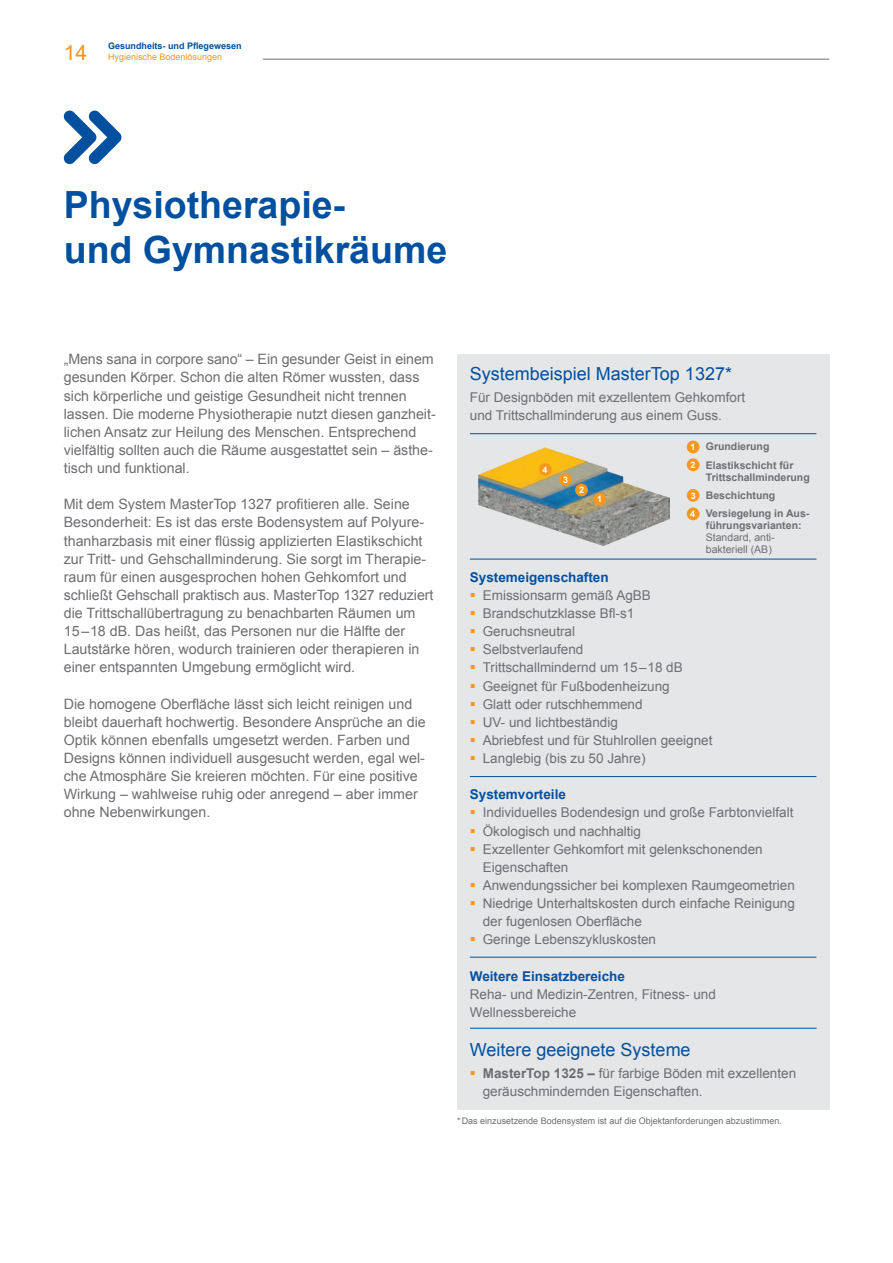
<style>
.page{position:relative;width:893px;height:1263px;background:#fff}
.page>*{position:absolute;margin:0;border:0;box-sizing:border-box;transform-origin:0 0}
.Headline____1__Level{font:700 37.5px/45px "Arial";color:#01509f}
.t1{font:21px "Arial";color:#f7981d}
.Copy____Continuous_T{font:18px "Arial";color:#01509f}
.Copy____Continuous_T-2{font:14.25px/18.1px "Arial";color:#6d6e71}
.Copy____Continuous_T-3{font:13.5px/18.1px "Arial";color:#6d6e71}
.Copy____Continuous_T-4{font:700 13.5px "Arial";color:#01509f}
.Copy____Continuous_T-5{font:700 10.5px/12px "Arial";color:#6d6e71}
.Copy____Continuous_T-6{font:9px "Arial";color:#6d6e71}
.t2{font:700 9px "Arial";color:#01509f}
.t3{font:9px "Arial";color:#f7981d}
.Copy____Continuous_T-7{font:700 9px "Arial";color:#fff}
.s1{color:#f1931f}
.s2{font-weight:400}
.s3{color:#f7981d}
.s4{font-weight:700}
</style>
<div class="page">
<hr style="left:263px;top:59px;width:566px;height:1px;background:#6c6d70">
<div style="left:457px;top:354px;width:372px;height:755px;background:#e5e6e8"></div>
<hr style="left:470px;top:433px;width:346px;height:1px;background:#01509f">
<hr style="left:470px;top:776px;width:346px;height:1px;background:#01509f">
<hr style="left:470px;top:957px;width:346px;height:1px;background:#01509f">
<hr style="left:470px;top:1028px;width:347px;height:1px;background:#01509f">
<hr style="left:470px;top:559px;width:346px;height:1px;background:#01509f">
<img style="left:478px;top:447px;width:191px;height:98px">
<div style="left:593px;top:493px;width:13px;height:12px;background:#f7981d;border-radius:50%"></div>
<div style="left:575px;top:484px;width:13px;height:12px;background:#f7981d;border-radius:50%"></div>
<div style="left:559px;top:473px;width:13px;height:13px;background:#f7981d;border-radius:50%"></div>
<div style="left:539px;top:463px;width:13px;height:13px;background:#f7981d;border-radius:50%"></div>
<div style="left:687px;top:441px;width:12px;height:12px;background:#f7981d;border-radius:50%"></div>
<div style="left:687px;top:458px;width:12px;height:13px;background:#f7981d;border-radius:50%"></div>
<div style="left:687px;top:489px;width:12px;height:13px;background:#f7981d;border-radius:50%"></div>
<div style="left:687px;top:507px;width:12px;height:13px;background:#f7981d;border-radius:50%"></div>
<svg style="left:63px;top:110px;width:59px;height:54px"></svg>
<h2 class="t1" style="left:64px;top:38px;width:25px">1<span class="s1">4</span></h2>
<p class="t2" style="left:108px;top:40px;width:135px">Gesundheits- und Pflegewesen</p>
<p class="t3" style="left:108px;top:50px;width:116px">Hygienische Bodenlösungen</p>
<p class="Headline____1__Level" style="left:64px;top:183px;width:385px">Physiotherapie-<br>und Gymnastikräume</p>
<p class="Copy____Continuous_T-2" style="left:64px;top:350px;width:374px">„Mens sana in corpore sano“ – Ein gesunder Geist in einem gesunden Körper. Schon die alten Römer wussten, dass sich körperliche und geistige Gesundheit nicht trennen lassen. Die moderne Physiotherapie nutzt diesen ganzheit&shy;lichen Ansatz zur Heilung des Menschen. Entsprechend vielfältig sollten auch die Räume ausgestattet sein – ästhe&shy;tisch und funktional.</p>
<p class="Copy____Continuous_T-2" style="left:64px;top:495px;width:371px">Mit dem System MasterTop 1327 profitieren alle. Seine Besonderheit: Es ist das erste Bodensystem auf Polyure&shy;thanharzbasis mit einer flüssig applizierten Elastikschicht zur Tritt- und Gehschallminderung. Sie sorgt im Therapie&shy;raum für einen ausgesprochen hohen Gehkomfort und schließt Gehschall praktisch aus. MasterTop 1327 reduziert die Trittschallübertragung zu benachbarten Räumen um 15–18 dB. Das heißt, das Personen nur die Hälfte der Lautstärke hören, wodurch trainieren oder therapieren in einer entspannten Umgebung ermöglicht wird.</p>
<p class="Copy____Continuous_T-2" style="left:64px;top:695px;width:364px">Die homogene Oberfläche lässt sich leicht reinigen und bleibt dauerhaft hochwertig. Besondere Ansprüche an die Optik können ebenfalls umgesetzt werden. Farben und Designs können individuell ausgesucht werden, egal wel&shy;che Atmosphäre Sie kreieren möchten. Für eine positive Wirkung – wahlweise ruhig oder anregend – aber immer ohne Nebenwirkungen.</p>
<p class="Copy____Continuous_T" style="left:470px;top:362px;width:264px">Systembeispiel MasterTop 1327*</p>
<p class="Copy____Continuous_T-3" style="left:470px;top:388px;width:277px">Für Designböden mit exzellentem Gehkomfort und Trittschallminderung aus einem Guss.</p>
<p class="Copy____Continuous_T-7" style="left:542px;top:463px;width:7px">4</p>
<p class="Copy____Continuous_T-7" style="left:563px;top:473px;width:7px">3</p>
<p class="Copy____Continuous_T-7" style="left:579px;top:484px;width:7px">2</p>
<p class="Copy____Continuous_T-7" style="left:597px;top:493px;width:7px">1</p>
<p class="Copy____Continuous_T-7" style="left:691px;top:441px;width:7px">1</p>
<p class="Copy____Continuous_T-7" style="left:691px;top:459px;width:7px">2</p>
<p class="Copy____Continuous_T-7" style="left:691px;top:489px;width:7px">3</p>
<p class="Copy____Continuous_T-7" style="left:690px;top:508px;width:7px">4</p>
<p class="Copy____Continuous_T-5" style="left:706px;top:441px;width:65px">Grundierung</p>
<p class="Copy____Continuous_T-5" style="left:706px;top:459px;width:105px">Elastikschicht für<br>Trittschallminderung</p>
<p class="Copy____Continuous_T-5" style="left:706px;top:490px;width:71px">Beschichtung</p>
<p class="Copy____Continuous_T-5" style="left:706px;top:508px;width:104px">Versiegelung in Aus&shy;führungsvarianten:<br><span class="s2">Standard, anti&shy;bakteriell (AB)</span></p>
<p class="Copy____Continuous_T-4" style="left:470px;top:568px;width:140px">Systemeigenschaften</p>
<p class="Copy____Continuous_T-3" style="left:470px;top:586px;width:182px"><span class="s3">▪</span> Emissionsarm gemäß AgBB</p>
<p class="Copy____Continuous_T-3" style="left:470px;top:604px;width:166px"><span class="s3">▪</span> Brandschutzklasse Bfl-s1</p>
<p class="Copy____Continuous_T-3" style="left:470px;top:622px;width:107px"><span class="s3">▪</span> Geruchsneutral</p>
<p class="Copy____Continuous_T-3" style="left:470px;top:641px;width:115px"><span class="s3">▪</span> Selbstverlaufend</p>
<p class="Copy____Continuous_T-3" style="left:470px;top:659px;width:214px"><span class="s3">▪</span> Trittschallmindernd um 15–18 dB</p>
<p class="Copy____Continuous_T-3" style="left:470px;top:677px;width:201px"><span class="s3">▪</span> Geeignet für Fußbodenheizung</p>
<p class="Copy____Continuous_T-3" style="left:470px;top:695px;width:174px"><span class="s3">▪</span> Glatt oder rutschhemmend</p>
<p class="Copy____Continuous_T-3" style="left:470px;top:713px;width:149px"><span class="s3">▪</span> UV- und lichtbeständig</p>
<p class="Copy____Continuous_T-3" style="left:470px;top:731px;width:244px"><span class="s3">▪</span> Abriebfest und für Stuhlrollen geeignet</p>
<p class="Copy____Continuous_T-3" style="left:470px;top:749px;width:177px"><span class="s3">▪</span> Langlebig (bis zu 50 Jahre)</p>
<p class="Copy____Continuous_T-4" style="left:470px;top:785px;width:98px">Systemvorteile</p>
<p class="Copy____Continuous_T-3" style="left:470px;top:804px;width:325px"><span class="s3">▪</span> Individuelles Bodendesign und große Farbtonvielfalt</p>
<p class="Copy____Continuous_T-3" style="left:470px;top:822px;width:173px"><span class="s3">▪</span> Ökologisch und nachhaltig</p>
<p class="Copy____Continuous_T-3" style="left:483px;top:840px;width:281px;text-indent:-13px"><span class="s3">▪</span> Exzellenter Gehkomfort mit gelenkschonenden<br>Eigenschaften</p>
<p class="Copy____Continuous_T-3" style="left:470px;top:876px;width:327px"><span class="s3">▪</span> Anwendungssicher bei komplexen Raumgeometrien</p>
<p class="Copy____Continuous_T-3" style="left:483px;top:894px;width:314px;text-indent:-13px"><span class="s3">▪</span> Niedrige Unterhaltskosten durch einfache Reinigung der fugenlosen Oberfläche</p>
<p class="Copy____Continuous_T-3" style="left:470px;top:930px;width:188px"><span class="s3">▪</span> Geringe Lebenszykluskosten</p>
<p class="Copy____Continuous_T-4" style="left:470px;top:967px;width:157px">Weitere Einsatzbereiche</p>
<p class="Copy____Continuous_T-3" style="left:470px;top:985px;width:248px">Reha- und Medizin-Zentren, Fitness- und<br>Wellnessbereiche</p>
<p class="Copy____Continuous_T" style="left:470px;top:1038px;width:222px">Weitere geeignete Systeme</p>
<p class="Copy____Continuous_T-3" style="left:483px;top:1064px;width:315px;text-indent:-13px"><span class="s3">▪</span> <span class="s4">MasterTop 1325 –</span> für farbige Böden mit exzellenten geräuschmindernden Eigenschaften.</p>
<p class="Copy____Continuous_T-6" style="left:457px;top:1115px;width:326px">* Das einzusetzende Bodensystem ist auf die Objektanforderungen abzustimmen.</p>
</div>
